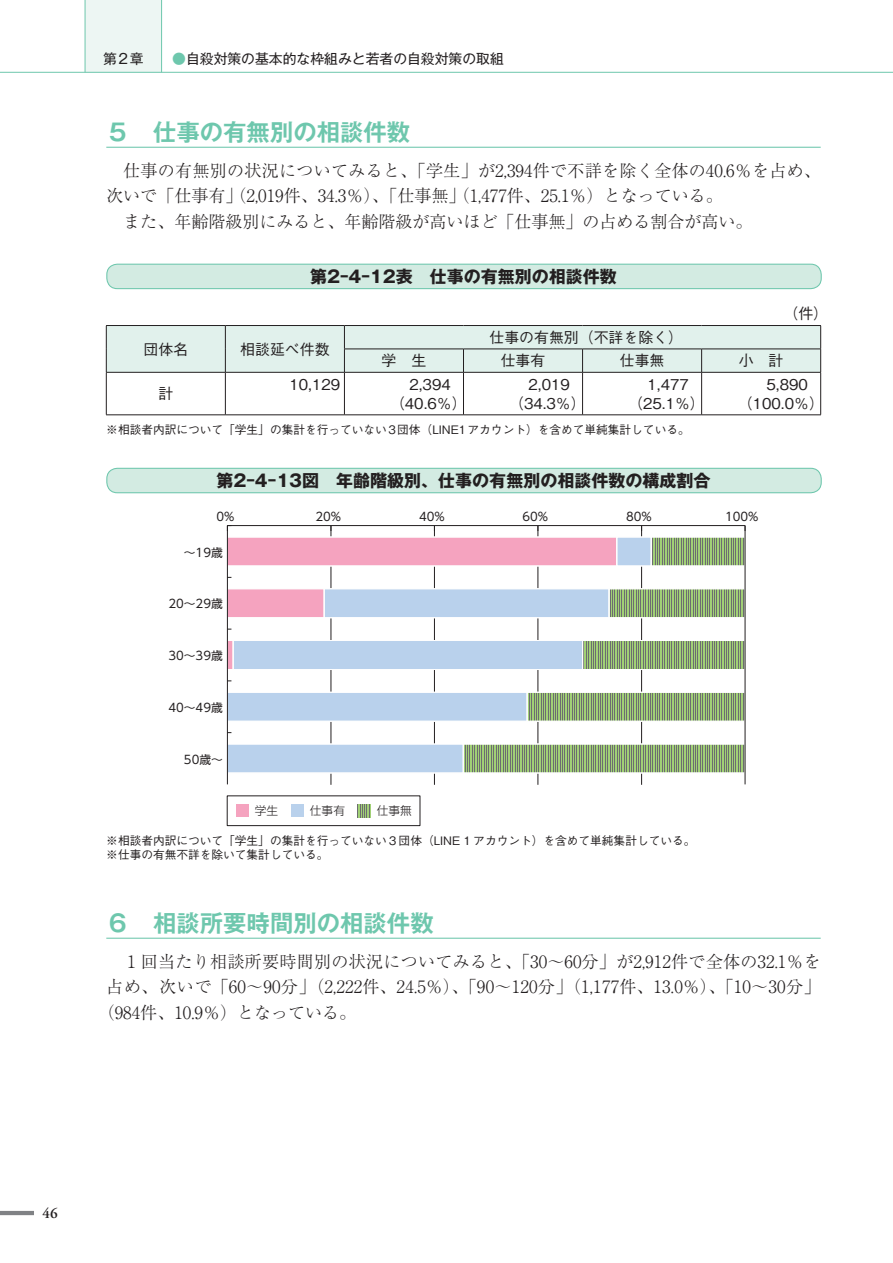
<style>
.page{position:relative;width:893px;height:1263px;background:#fff}
.page>*{position:absolute;margin:0;border:0;box-sizing:border-box;transform-origin:0 0}
.t1{font:700 23.4px "Gothic MB101 Pr 6 N De";color:#6ec7ad}
.t2{font:300 16.95px "Ryumin Pr 6 N";letter-spacing:.015em;color:#231f20}
.t3{font:700 16.95px "Gothic MB101 Pr 6 N";color:#231f20}
.t4{font:500 14.85px/19.2px "Gothic BBB Pr 6 N";color:#231f20;text-align:center}
.t5{font:600 14.85px "Adobe Garamond Pro";color:#231f20}
.t6{font:13.8px "Gothic MB101 Pr 6 N";color:#231f20}
.t7{font:500 11.7px/13.8px "Gothic BBB Pr 6 N";color:#231f20}
.t8{font:11.7px "UD Shin Go Pro";color:#231f20}
.t9{font:300 11.7px "UD Shin Go Pro";color:#231f20}
.s1{color:#6ec7ad}
</style>
<div class="page">
<hr style="left:106px;top:147px;width:715px;height:1px;background:#6ec7ad">
<hr style="left:106px;top:938px;width:715px;height:1px;background:#6ec7ad">
<div style="left:107px;top:264px;width:714px;height:25px;background:#d3ebe2;border-radius:10px"></div>
<div style="left:106px;top:264px;width:716px;height:25px;border:1px solid #6ec7ad;border-radius:10px"></div>
<hr style="left:106px;top:415px;width:119px;height:1px;background:#231f20">
<hr style="left:225px;top:415px;width:119px;height:1px;background:#231f20">
<hr style="left:344px;top:415px;width:119px;height:1px;background:#231f20">
<hr style="left:463px;top:415px;width:120px;height:1px;background:#231f20">
<hr style="left:583px;top:415px;width:119px;height:1px;background:#231f20">
<svg style="left:106px;top:325px;width:715px;height:47px;background:#d8e7e2"></svg>
<hr style="left:106px;top:372px;width:119px;height:1px;background:#231f20">
<hr style="left:106px;top:372px;width:1px;height:43px;background:#231f20">
<hr style="left:225px;top:372px;width:119px;height:1px;background:#231f20">
<hr style="left:225px;top:372px;width:1px;height:43px;background:#231f20">
<hr style="left:344px;top:372px;width:119px;height:1px;background:#231f20">
<hr style="left:344px;top:372px;width:1px;height:43px;background:#231f20">
<hr style="left:463px;top:372px;width:120px;height:1px;background:#231f20">
<hr style="left:463px;top:372px;width:1px;height:43px;background:#231f20">
<hr style="left:583px;top:372px;width:119px;height:1px;background:#231f20">
<hr style="left:582px;top:372px;width:1px;height:43px;background:#231f20">
<hr style="left:702px;top:372px;width:119px;height:1px;background:#231f20">
<hr style="left:701px;top:372px;width:1px;height:43px;background:#231f20">
<hr style="left:820px;top:372px;width:1px;height:43px;background:#231f20">
<hr style="left:702px;top:415px;width:119px;height:1px;background:#231f20">
<div style="left:107px;top:468px;width:714px;height:25px;background:#d3ebe2;border-radius:10px"></div>
<div style="left:106px;top:468px;width:716px;height:25px;border:1px solid #6ec7ad;border-radius:10px"></div>
<hr style="left:331px;top:526px;width:1px;height:259px;background:#231f20">
<hr style="left:434px;top:526px;width:1px;height:259px;background:#231f20">
<hr style="left:538px;top:526px;width:1px;height:259px;background:#231f20">
<hr style="left:641px;top:526px;width:1px;height:259px;background:#231f20">
<svg style="left:228px;top:536px;width:234px;height:238px"></svg>
<svg style="left:462px;top:536px;width:283px;height:238px"></svg>
<hr style="left:227px;top:525px;width:518px;height:1px;background:#231f20">
<hr style="left:227px;top:526px;width:1px;height:258px;background:#231f20">
<hr style="left:745px;top:526px;width:1px;height:258px;background:#231f20">
<div style="left:227px;top:795px;width:193px;height:31px;border:1px solid #231f20"></div>
<div style="left:236px;top:804px;width:12px;height:13px;background:#f5a3bf"></div>
<div style="left:291px;top:804px;width:13px;height:13px;background:#b9d1ec"></div>
<svg style="left:358px;top:804px;width:12px;height:13px"></svg>
<hr style="left:0;top:1211px;width:34px;height:4px;background:#808285">
<div style="left:85px;top:0;width:77px;height:72px;background:#edf6f3"></div>
<hr style="left:0;top:72px;width:893px;height:1px;background:#6ec7ad">
<hr style="left:85px;top:0;width:1px;height:72px;background:#6ec7ad">
<hr style="left:161px;top:0;width:1px;height:72px;background:#6ec7ad">
<p class="t6" style="left:103px;top:48px;width:42px">第2章</p>
<p class="t6" style="left:172px;top:48px;width:333px"><span class="s1">●</span>自殺対策の基本的な枠組みと若者の自殺対策の取組</p>
<h1 class="t1" style="left:106px;top:112px;width:306px">５　仕事の有無別の相談件数</h1>
<p class="t2" style="left:123px;top:157px;width:699px">仕事の有無別の状況についてみると、「学生」が2,394件で不詳を除く全体の40.6％を占め、</p>
<p class="t2" style="left:106px;top:182px;width:618px">次いで「仕事有」（2,019件、34.3％）、「仕事無」（1,477件、25.1％）となっている。</p>
<p class="t2" style="left:123px;top:208px;width:631px">また、年齢階級別にみると、年齢階級が高いほど「仕事無」の占める割合が高い。</p>
<p class="t3" style="left:310px;top:262px;width:308px">第2-4-12表　仕事の有無別の相談件数</p>
<p class="t4" style="left:783px;top:303px;width:46px">（件）</p>
<p class="t4" style="left:144px;top:338px;width:46px">団体名</p>
<p class="t4" style="left:240px;top:338px;width:91px">相談延べ件数</p>
<p class="t4" style="left:490px;top:327px;width:195px">仕事の有無別（不詳を除く）</p>
<p class="t4" style="left:382px;top:350px;width:46px">学　生</p>
<p class="t4" style="left:501px;top:350px;width:46px">仕事有</p>
<p class="t4" style="left:620px;top:350px;width:46px">仕事無</p>
<p class="t4" style="left:739px;top:350px;width:46px">小　計</p>
<p class="t4" style="left:289px;top:373px;width:52px">10,129</p>
<p class="t4" style="left:390px;top:373px;width:78px">2,394（40.6％）</p>
<p class="t4" style="left:509px;top:373px;width:78px">2,019（34.3％）</p>
<p class="t4" style="left:628px;top:373px;width:78px">1,477（25.1％）</p>
<p class="t4" style="left:738px;top:373px;width:88px;text-align:left;text-indent:29px">5,890（100.0％）</p>
<p class="t7" style="left:106px;top:422px;width:585px">※相談者内訳について「学生」の集計を行っていない3団体（LINE1アカウント）を含めて単純集計している。</p>
<p class="t3" style="left:217px;top:466px;width:495px">第2-4-13図　年齢階級別、仕事の有無別の相談件数の構成割合</p>
<p class="t4" style="left:158px;top:383px;width:16px">計</p>
<p class="t8" style="left:216px;top:507px;width:19px">0%</p>
<p class="t8" style="left:315px;top:507px;width:27px">20%</p>
<p class="t8" style="left:419px;top:507px;width:27px">40%</p>
<p class="t8" style="left:522px;top:507px;width:27px">60%</p>
<p class="t8" style="left:626px;top:507px;width:27px">80%</p>
<p class="t8" style="left:725px;top:507px;width:35px">100%</p>
<p class="t8" style="left:184px;top:543px;width:40px">～19歳</p>
<p class="t8" style="left:169px;top:594px;width:56px">20～29歳</p>
<p class="t8" style="left:169px;top:646px;width:56px">30～39歳</p>
<p class="t8" style="left:169px;top:698px;width:56px">40～49歳</p>
<p class="t8" style="left:184px;top:750px;width:40px">50歳～</p>
<p class="t9" style="left:255px;top:801px;width:25px">学生</p>
<p class="t9" style="left:310px;top:801px;width:37px">仕事有</p>
<p class="t9" style="left:377px;top:801px;width:37px">仕事無</p>
<p class="t7" style="left:106px;top:833px;width:591px">※相談者内訳について「学生」の集計を行っていない３団体（LINE１アカウント）を含めて単純集計している。※仕事の有無不詳を除いて集計している。</p>
<h1 class="t1" style="left:106px;top:903px;width:329px">６　相談所要時間別の相談件数</h1>
<p class="t2" style="left:123px;top:948px;width:699px">１回当たり相談所要時間別の状況についてみると、「30～60分」が2,912件で全体の32.1％を</p>
<p class="t2" style="left:106px;top:973px;width:716px">占め、次いで「60～90分」（2,222件、24.5％）、「90～120分」（1,177件、13.0％）、「10～30分」</p>
<p class="t2" style="left:98px;top:999px;width:260px">（984件、10.9％）となっている。</p>
<p class="t5" style="left:43px;top:1205px;width:17px">46</p>
</div>
